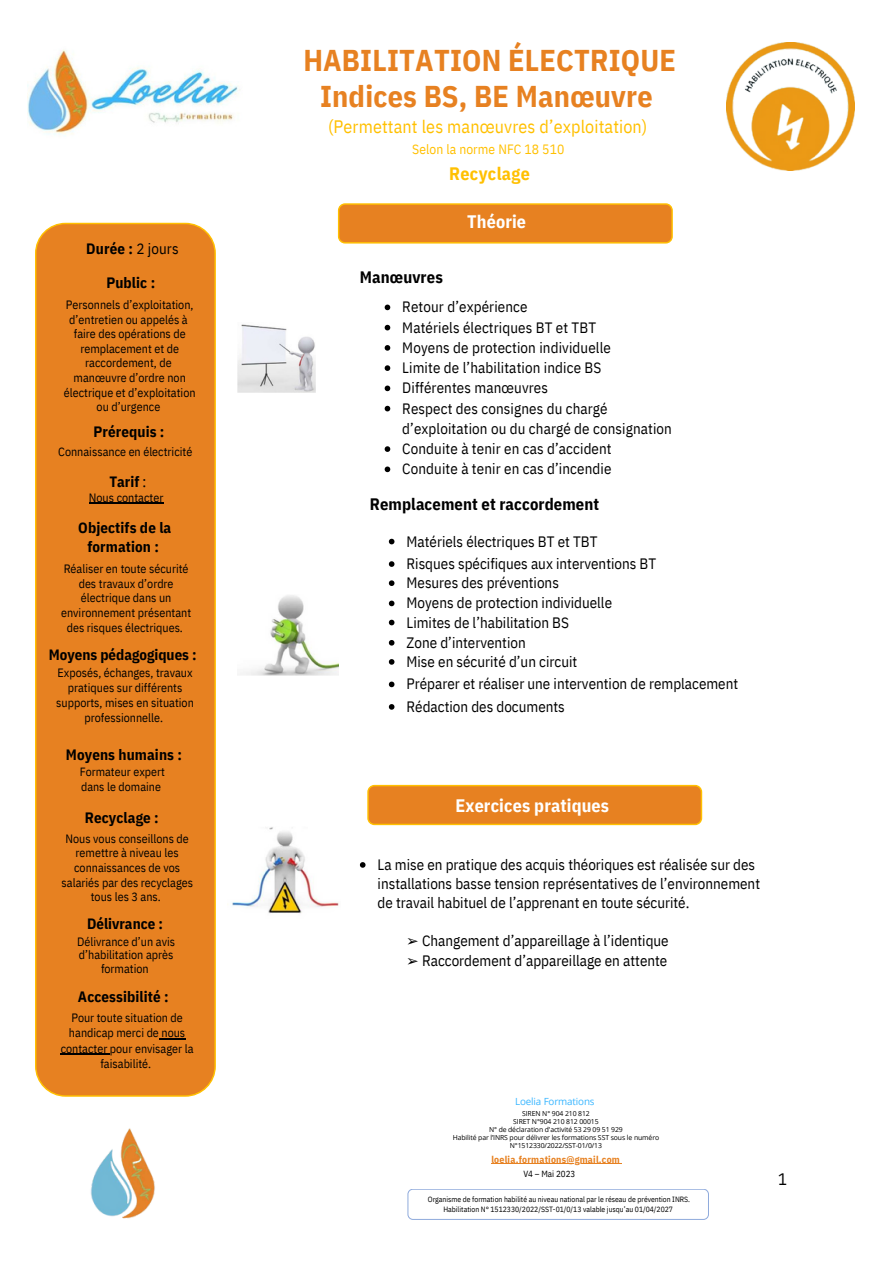
<style>
.page{position:relative;width:893px;height:1264px;background:#fff}
.page>*{position:absolute;margin:0;border:0;box-sizing:border-box;transform-origin:0 0}
.t1{font:700 30px/36px "IBM Plex Sans Cond";letter-spacing:.005em;color:#e78121;text-align:center}
.t2{font:18px "IBM Plex Sans Cond";letter-spacing:.005em;color:#ffc000}
.t3{font:700 18px "IBM Plex Sans Cond";letter-spacing:.005em;color:#fff}
.t4{font:700 18px "IBM Plex Sans Cond";letter-spacing:.02em;color:#ffc000}
.t5{font:700 16.5px "IBM Plex Sans Cond";letter-spacing:.005em;color:#000}
.t6{font:16.5px "IBM Plex Sans Cond";color:#000}
.t7{font:15px/19px "IBM Plex Sans Cond";color:#000}
.t8{font:700 15px/19px "IBM Plex Sans Cond";letter-spacing:.005em;color:#000;text-align:center}
.t9{font:13.5px "IBM Plex Sans Cond";letter-spacing:.005em;color:#ffc000}
.t10{font:12px/14.5px "IBM Plex Sans Cond";color:#000;text-align:center}
.t11{font:700 9.9px "IBM Plex Sans Cond";letter-spacing:.02em;color:#e78121}
.t12{font:9.9px "Open Sans";letter-spacing:-.015em;color:#38b6ff}
.t13{font:8.85px "IBM Plex Sans Cond";color:#000}
.t14{font:7.65px/9.4px "IBM Plex Sans Cond";color:#000;text-align:center}
.t15{font:6.9px/7.9px "Open Sans";letter-spacing:-.015em;color:#000;text-align:center}
.s1{font-weight:400}
.s2{font-family:"DejaVu Sans"}
</style>
<div class="page">
<img style="left:227px;top:827px;width:112px;height:87px">
<div style="left:36px;top:223px;width:179px;height:872px;background:#e78121;border-radius:30px"></div>
<div style="left:35px;top:223px;width:181px;height:873px;border:1px solid #ffc000;border-radius:30px"></div>
<img style="left:237px;top:324px;width:78px;height:68px">
<img style="left:240px;top:595px;width:98px;height:81px">
<svg style="left:360px;top:862px;width:5px;height:5px"></svg>
<svg style="left:389px;top:539px;width:5px;height:5px"></svg>
<svg style="left:389px;top:561px;width:5px;height:6px"></svg>
<svg style="left:389px;top:580px;width:5px;height:6px"></svg>
<svg style="left:389px;top:600px;width:5px;height:6px"></svg>
<svg style="left:389px;top:619px;width:5px;height:6px"></svg>
<svg style="left:389px;top:640px;width:5px;height:5px"></svg>
<svg style="left:389px;top:659px;width:5px;height:5px"></svg>
<svg style="left:389px;top:681px;width:5px;height:6px"></svg>
<svg style="left:389px;top:704px;width:5px;height:5px"></svg>
<div style="left:368px;top:785px;width:333px;height:39px;background:#e78121;border-radius:6px"></div>
<div style="left:367px;top:785px;width:335px;height:40px;border:1px solid #ffc000;border-radius:6px"></div>
<hr style="left:89px;top:503px;width:74px;height:1px;background:#000">
<svg style="left:159px;top:1038px;width:26px;height:1px"></svg>
<hr style="left:61px;top:1053px;width:49px;height:1px;background:#000">
<div style="left:338px;top:204px;width:334px;height:39px;background:#e78121;border-radius:6px"></div>
<div style="left:338px;top:203px;width:334px;height:40px;border:1px solid #ffc000;border-radius:6px"></div>
<svg style="left:384px;top:304px;width:6px;height:6px"></svg>
<svg style="left:384px;top:325px;width:6px;height:5px"></svg>
<svg style="left:384px;top:345px;width:6px;height:6px"></svg>
<svg style="left:384px;top:365px;width:6px;height:6px"></svg>
<svg style="left:384px;top:385px;width:6px;height:6px"></svg>
<svg style="left:384px;top:406px;width:6px;height:5px"></svg>
<svg style="left:384px;top:446px;width:6px;height:6px"></svg>
<svg style="left:384px;top:466px;width:6px;height:6px"></svg>
<img style="left:726px;top:42px;width:128px;height:128px">
<img style="left:27px;top:49px;width:213px;height:87px">
<hr style="left:491px;top:1163px;width:129px;height:1px;background:#e78121">
<div style="left:407px;top:1188px;width:301px;height:31px;border:1px solid #8faadc;border-radius:5px"></div>
<img style="left:90px;top:1128px;width:65px;height:91px">
<p class="t8" style="left:86px;top:239px;width:94px">Durée : <span class="s1">2 jours</span></p>
<p class="t8" style="left:106px;top:273px;width:50px">Public :</p>
<p class="t10" style="left:66px;top:297px;width:129px;text-align:left">Personnels d’exploitation, d’entretien ou appelés à</p>
<p class="t10" style="left:74px;top:326px;width:113px">faire des opérations de remplacement et de raccordement, de</p>
<p class="t10" style="left:64px;top:370px;width:133px">manœuvre d’ordre non électrique et d’exploitation ou d’urgence</p>
<p class="t8" style="left:93px;top:422px;width:72px">Prérequis :</p>
<p class="t10" style="left:58px;top:444px;width:135px">Connaissance en électricité</p>
<p class="t8" style="left:109px;top:472px;width:39px">Tarif <span class="s1">:</span></p>
<p class="t10" style="left:89px;top:490px;width:76px">Nous contacter</p>
<p class="t8" style="left:78px;top:517px;width:94px">Objectifs de la formation :</p>
<p class="t10" style="left:61px;top:561px;width:132px">Réaliser en toute sécurité des travaux d’ordre électrique dans un environnement présentant des risques électriques.</p>
<p class="t8" style="left:49px;top:644px;width:149px">Moyens pédagogiques :</p>
<p class="t10" style="left:56px;top:664px;width:139px;line-height:15px">Exposés, échanges, travaux pratiques sur différents supports, mises en situation professionnelle.</p>
<p class="t8" style="left:66px;top:744px;width:117px">Moyens humains :</p>
<p class="t10" style="left:80px;top:764px;width:87px;text-align:left">Formateur expert dans le domaine</p>
<p class="t8" style="left:85px;top:808px;width:75px">Recyclage :</p>
<p class="t10" style="left:62px;top:831px;width:133px">Nous vous conseillons de remettre à niveau les connaissances de vos salariés par des recyclages tous les 3 ans.</p>
<p class="t8" style="left:87px;top:914px;width:77px">Délivrance :</p>
<p class="t10" style="left:77px;top:934px;width:99px;line-height:13.5px">Délivrance d’un avis d’habilitation après formation</p>
<p class="t8" style="left:78px;top:987px;width:92px">Accessibilité :</p>
<p class="t10" style="left:61px;top:1010px;width:134px;line-height:15px">Pour toute situation de handicap merci de nous contacter pour envisager la faisabilité.</p>
<p class="t1" style="left:303px;top:42px;width:374px">HABILITATION ÉLECTRIQUE<br>Indices BS, BE Manœuvre</p>
<p class="t2" style="left:328px;top:114px;width:321px">(Permettant les manœuvres d’exploitation)</p>
<p class="t9" style="left:412px;top:140px;width:154px">Selon la norme NFC 18 510</p>
<p class="t4" style="left:449px;top:162px;width:82px">Recyclage</p>
<p class="t3" style="left:467px;top:210px;width:60px">Théorie</p>
<p class="t5" style="left:360px;top:266px;width:85px">Manœuvres</p>
<p class="t7" style="left:402px;top:297px;width:127px">Retour d’expérience</p>
<p class="t7" style="left:402px;top:317px;width:195px">Matériels électriques BT et TBT</p>
<p class="t7" style="left:402px;top:338px;width:210px">Moyens de protection individuelle</p>
<p class="t7" style="left:402px;top:358px;width:200px">Limite de l’habilitation indice BS</p>
<p class="t7" style="left:402px;top:378px;width:147px">Différentes manœuvres</p>
<p class="t7" style="left:402px;top:398px;width:271px;line-height:20.2px">Respect des consignes du chargé d’exploitation ou du chargé de consignation</p>
<p class="t7" style="left:402px;top:439px;width:211px">Conduite à tenir en cas d’accident</p>
<p class="t7" style="left:402px;top:459px;width:211px">Conduite à tenir en cas d’incendie</p>
<p class="t5" style="left:370px;top:493px;width:231px">Remplacement et raccordement</p>
<p class="t7" style="left:406px;top:531px;width:192px">Matériels électriques BT et TBT</p>
<p class="t7" style="left:406px;top:554px;width:251px">Risques spécifiques aux interventions BT</p>
<p class="t7" style="left:406px;top:573px;width:154px">Mesures des préventions</p>
<p class="t7" style="left:406px;top:593px;width:207px">Moyens de protection individuelle</p>
<p class="t7" style="left:406px;top:612px;width:164px">Limites de l’habilitation BS</p>
<p class="t7" style="left:406px;top:632px;width:121px">Zone d’intervention</p>
<p class="t7" style="left:406px;top:651px;width:172px">Mise en sécurité d’un circuit</p>
<p class="t7" style="left:406px;top:674px;width:333px">Préparer et réaliser une intervention de remplacement</p>
<p class="t7" style="left:406px;top:696px;width:160px">Rédaction des documents</p>
<p class="t3" style="left:455px;top:794px;width:155px">Exercices pratiques</p>
<p class="t7" style="left:377px;top:854px;width:384px">La mise en pratique des acquis théoriques est réalisée sur des installations basse tension représentatives de l’environnement</p>
<p class="t7" style="left:377px;top:893px;width:313px">de travail habituel de l’apprenant en toute sécurité.</p>
<p class="t7" style="left:406px;top:931px;width:264px"><span class="s2">➢</span> Changement d’appareillage à l’identique</p>
<p class="t7" style="left:406px;top:950px;width:263px"><span class="s2">➢</span> Raccordement d’appareillage en attente</p>
<p class="t12" style="left:515px;top:1094px;width:81px">Loelia Formations</p>
<p class="t15" style="left:522px;top:1109px;width:69px">SIREN N° 904 210 812</p>
<p class="t15" style="left:513px;top:1117px;width:87px">SIRET N°904 210 812 00015</p>
<p class="t15" style="left:489px;top:1125px;width:135px">N° de déclaration d'activité 53 29 09 51 929</p>
<p class="t15" style="left:452px;top:1133px;width:208px">Habilité par l’INRS pour délivrer les formations SST sous le numéro<br>N°1512330/2022/SST-01/0/13</p>
<p class="t11" style="left:491px;top:1152px;width:130px">loelia.formations@gmail.com</p>
<p class="t14" style="left:428px;top:1194px;width:264px">Organisme de formation habilité au niveau national par le réseau de prévention INRS.<br>Habilitation N° 1512330/2022/SST-01/0/13 valable jusqu’au 01/04/2027</p>
<p class="t13" style="left:523px;top:1167px;width:53px">V4 – Mai 2023</p>
<p class="t6" style="left:778px;top:1168px;width:10px">1</p>
</div>
